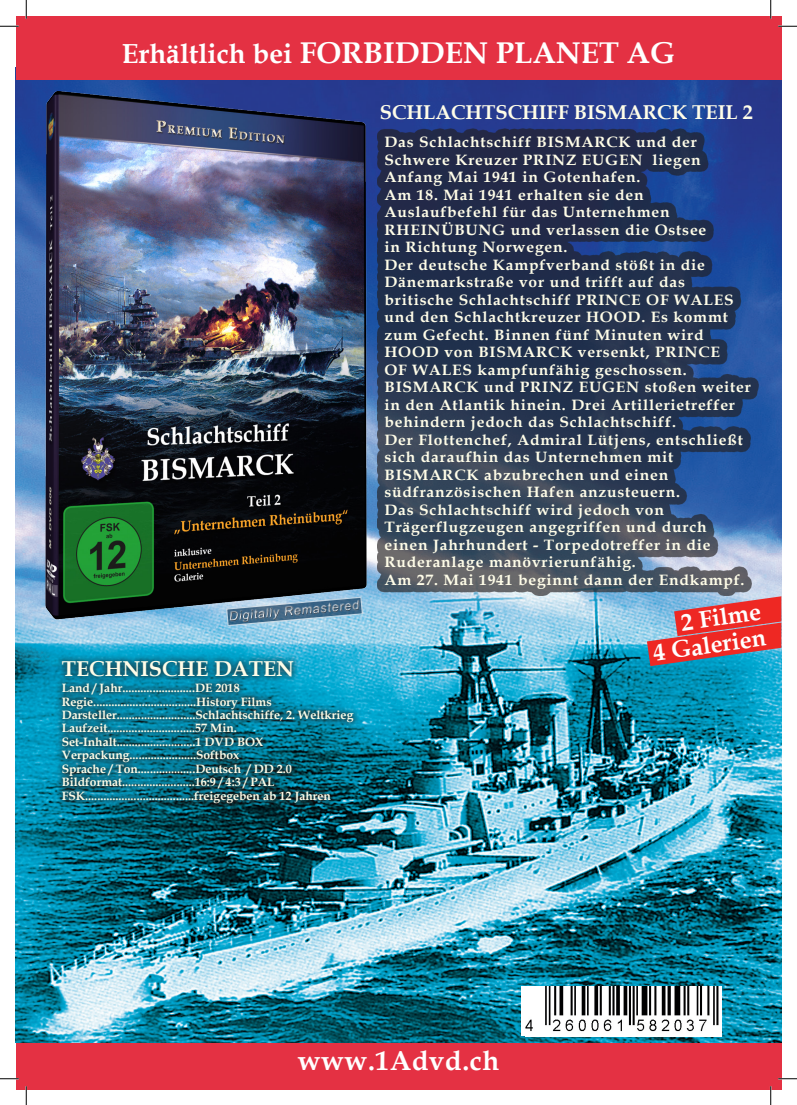
<style>
.page{position:relative;width:797px;height:1105px;background:#fff}
.page>*{position:absolute;margin:0;border:0;box-sizing:border-box;transform-origin:0 0}
.t1{font:700 30px "Book Antiqua";color:#fff}
.t2{font:700 27.5px "Book Antiqua";letter-spacing:.02em;color:#fff}
.t3{font:700 23.88px "Book Antiqua";color:#fff}
.t4{font:700 21.5px "Book Antiqua";color:#fffde8}
.t5{font:700 20px "Book Antiqua";color:#fffde8}
.t6{font:700 15px/17.5px "Book Antiqua";letter-spacing:.05em;color:#fffde8;scale:1.04 1}
.t7{font:700 12.12px/13.5px "Book Antiqua";color:#fffde8}
.s1{font-size:27.5px}
</style>
<div class="page">
<img style="left:16px;top:79px;width:765px;height:964px">
<div style="left:16px;top:16px;width:765px;height:63px;background:#e43143"></div>
<div style="left:16px;top:1043px;width:765px;height:46px;background:#e43143"></div>
<div style="left:55px;top:653px;width:305px;height:157px;background:#231f20;opacity:.75"></div>
<div style="left:521px;top:986px;width:200px;height:50px;background:#fff"></div>
<img style="left:525px;top:986px;width:194px;height:46px">
<div style="left:377px;top:129px;width:381px;height:467px;background:#231f20;opacity:.66"></div>
<img style="left:37px;top:79px;width:363px;height:557px">
<svg style="left:225px;top:596px;width:139px;height:31px"></svg>
<img style="left:227px;top:596px;width:136px;height:28px">
<svg style="left:647px;top:596px;width:134px;height:70px;background:#ba5d66"></svg>
<svg style="left:0;top:25px;width:19px;height:2px"></svg>
<svg style="left:778px;top:25px;width:19px;height:2px"></svg>
<svg style="left:0;top:1078px;width:19px;height:1px"></svg>
<svg style="left:778px;top:1078px;width:19px;height:1px"></svg>
<svg style="left:25px;top:0;width:2px;height:19px"></svg>
<svg style="left:25px;top:1086px;width:2px;height:19px"></svg>
<svg style="left:770px;top:0;width:1px;height:19px"></svg>
<svg style="left:770px;top:1086px;width:1px;height:19px"></svg>
<p class="t1" style="left:122px;top:32px;width:554px"><span class="s1">Erhältlich bei</span> FORBIDDEN PLANET AG</p>
<p class="t4" style="left:62px;top:654px;width:234px">TECHNISCHE DATEN</p>
<p class="t7" style="left:62px;top:681px;width:293px">Land / Jahr........................DE 2018<br>Regie..................................History Films Darsteller..........................Schlachtschiffe, 2. Weltkrieg Laufzeit.............................57 Min.<br>Set-Inhalt..........................1 DVD BOX Verpackung......................Softbox<br>Sprache / Ton...................Deutsch / DD 2.0<br>Bildformat........................16:9 / 4:3 / PAL FSK....................................freigegeben ab 12 Jahren</p>
<p class="t5" style="left:380px;top:98px;width:374px">SCHLACHTSCHIFF BISMARCK TEIL 2</p>
<p class="t6" style="left:384px;top:133px;width:306px">Das Schlachtschiff BISMARCK und der<br>Schwere Kreuzer PRINZ EUGEN liegen</p>
<p class="t6" style="left:384px;top:168px;width:247px">Anfang Mai 1941 in Gotenhafen.</p>
<p class="t6" style="left:384px;top:186px;width:311px">Am 18. Mai 1941 erhalten sie den<br>Auslaufbefehl für das Unternehmen<br>RHEINÜBUNG und verlassen die Ostsee in Richtung Norwegen.</p>
<p class="t6" style="left:384px;top:256px;width:354px">Der deutsche Kampfverband stößt in die Dänemarkstraße vor und trifft auf das britische Schlachtschiff PRINCE OF WALES und den Schlachtkreuzer HOOD. Es kommt zum Gefecht. Binnen fünf Minuten wird HOOD von BISMARCK versenkt, PRINCE<br>OF WALES kampfunfähig geschossen.<br>BISMARCK und PRINZ EUGEN stoßen weiter in den Atlantik hinein. Drei Artillerietreffer behindern jedoch das Schlachtschiff.<br>Der Flottenchef, Admiral Lütjens, entschließt sich daraufhin das Unternehmen mit BISMARCK abzubrechen und einen südfranzösischen Hafen anzusteuern.<br>Das Schlachtschiff wird jedoch von Trägerflugzeugen angegriffen und durch einen Jahrhundert - Torpedotreffer in die Ruderanlage manövrierunfähig.<br>Am 27. Mai 1941 beginnt dann der Endkampf.</p>
<p class="t3" style="left:679px;top:606px;width:82px;rotate:-8deg">2 Filme</p>
<p class="t3" style="left:651px;top:637px;width:115px;rotate:-8deg">4 Galerien</p>
<p class="t2" style="left:298px;top:1041px;width:203px">www.1Advd.ch</p>
</div>
